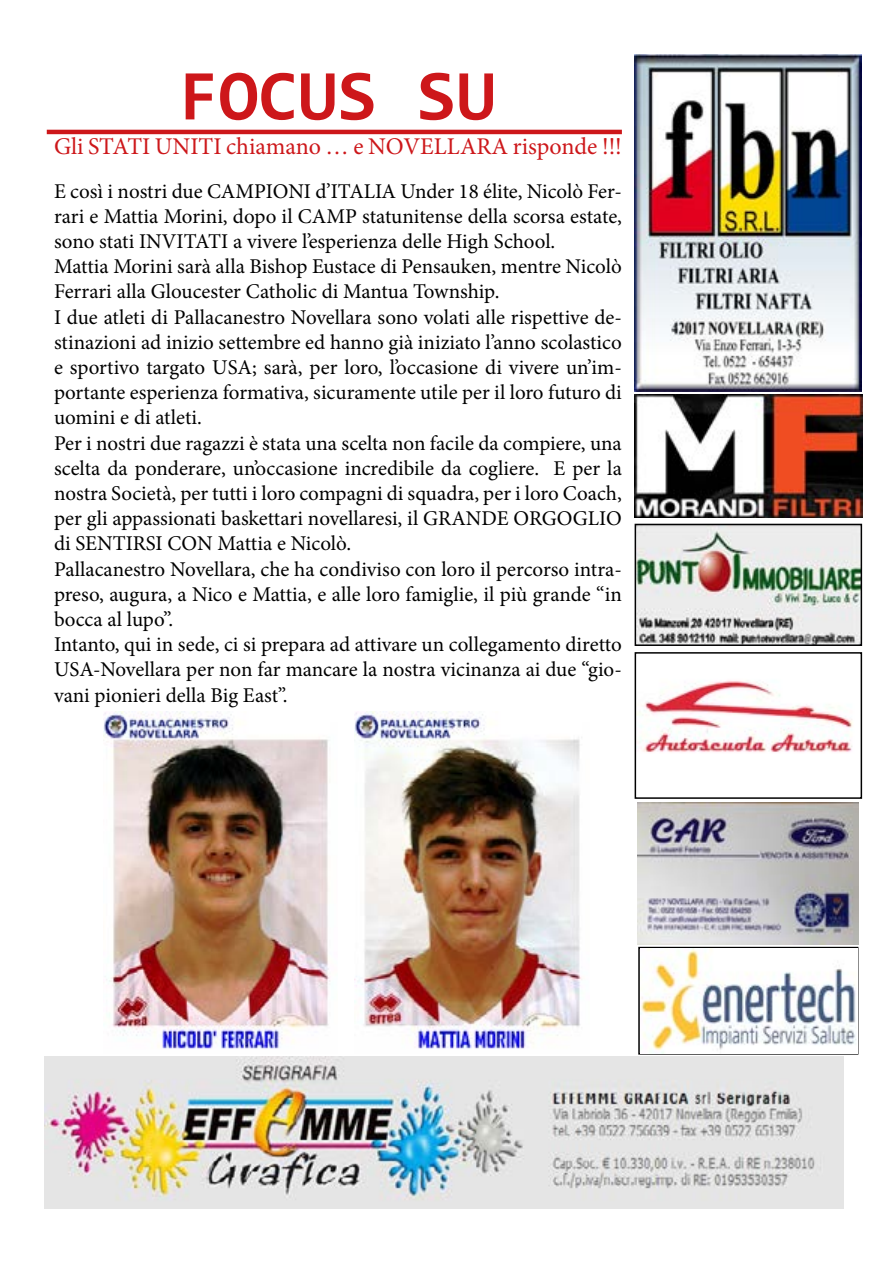
<style>
.page{position:relative;width:893px;height:1263px;background:#fff}
.page>*{position:absolute;margin:0;border:0;box-sizing:border-box;transform-origin:0 0}
.t1{font:700 72px "Code New Roman";color:#cd171a}
.t2{font:24px "Minion Pro";color:#cd171a}
.t3{font:21px/25.2px "Minion Pro";color:#000}
</style>
<div class="page">
<img style="left:635px;top:54px;width:226px;height:337px">
<hr style="left:47px;top:130px;width:575px;height:4px;background:#cd171a">
<img style="left:45px;top:1057px;width:798px;height:152px">
<img style="left:638px;top:803px;width:221px;height:142px">
<img style="left:638px;top:680px;width:215px;height:73px">
<div style="left:635px;top:652px;width:227px;height:147px;border:2px solid #000"></div>
<div style="left:638px;top:947px;width:220px;height:107px;border:2px solid #000"></div>
<img style="left:641px;top:948px;width:217px;height:105px">
<img style="left:638px;top:527px;width:221px;height:116px">
<div style="left:635px;top:524px;width:227px;height:122px;border:2px solid #020203"></div>
<img style="left:635px;top:394px;width:227px;height:123px">
<img style="left:103px;top:711px;width:227px;height:338px">
<img style="left:354px;top:711px;width:228px;height:338px">
<h1 class="t1" style="left:179px;top:50px;width:318px">FOCUS SU</h1>
<p class="t2" style="left:54px;top:131px;width:569px">Gli STATI UNITI chiamano … e NOVELLARA risponde !!!</p>
<p class="t3" style="left:54px;top:178px;width:569px">E così i nostri due CAMPIONI d’ITALIA Under 18 élite, Nicolò Fer&shy;rari e Mattia Morini, dopo il CAMP statunitense della scorsa estate, sono stati INVITATI a vivere l’esperienza delle High School.<br>Mattia Morini sarà alla Bishop Eustace di Pensauken, mentre Nicolò Ferrari alla Gloucester Catholic di Mantua Township.<br>I due atleti di Pallacanestro Novellara sono volati alle rispettive de&shy;stinazioni ad inizio settembre ed hanno già iniziato l’anno scolastico e sportivo targato USA; sarà, per loro, l’occasione di vivere un’im&shy;portante esperienza formativa, sicuramente utile per il loro futuro di uomini e di atleti.<br>Per i nostri due ragazzi è stata una scelta non facile da compiere, una scelta da ponderare, un’occasione incredibile da cogliere. E per la nostra Società, per tutti i loro compagni di squadra, per i loro Coach, per gli appassionati baskettari novellaresi, il GRANDE ORGOGLIO di SENTIRSI CON Mattia e Nicolò.<br>Pallacanestro Novellara, che ha condiviso con loro il percorso intra&shy;preso, augura, a Nico e Mattia, e alle loro famiglie, il più grande “in bocca al lupo”.<br>Intanto, qui in sede, ci si prepara ad attivare un collegamento diretto USA-Novellara per non far mancare la nostra vicinanza ai due “gio&shy;vani pionieri della Big East”.</p>
</div>
